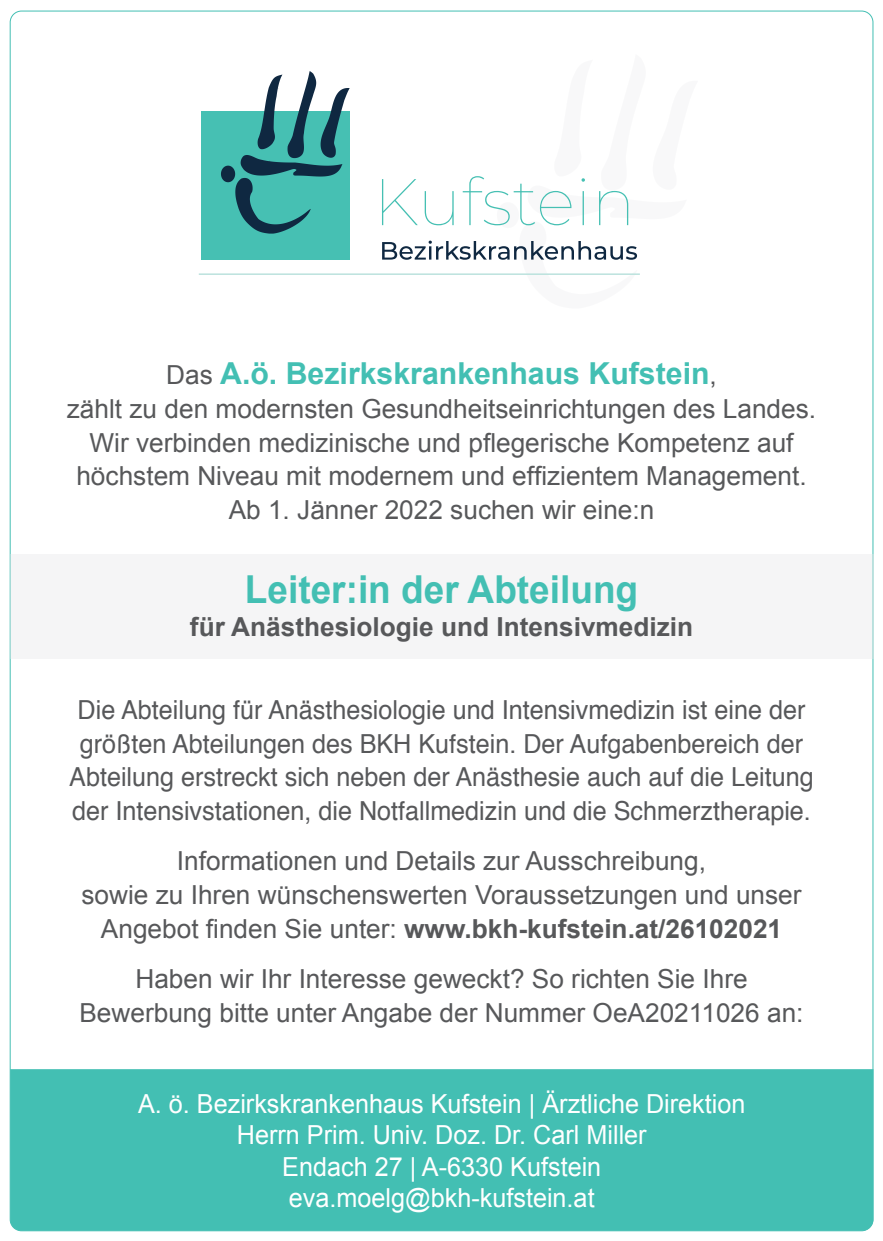
<style>
.page{position:relative;width:883px;height:1241px;background:#fff}
.page>*{position:absolute;margin:0;border:0;box-sizing:border-box;transform-origin:0 0}
.t1{font:700 38.5px "Arial";color:#43bfb3;scale:.96 1}
.t2{font:700 30.1px "Arial";color:#43bfb3}
.t3{font:26.25px/33.6px "Arial";color:#57585a;text-align:center}
.t4{font:26.25px/33.6px "Helvetica";color:#57585a;text-align:center;scale:.96 1}
.t5{font:26.25px "Arial";color:#fff;scale:.96 1}
.t6{font:700 26.25px "Arial";color:#57585a}
.s1{font-weight:400;font-size:26.25px;color:#57585a}
.s2{font-weight:700}
</style>
<div class="page">
<div style="left:10px;top:1069px;width:863px;height:161px;background:#43bfb3"></div>
<svg style="left:382px;top:241px;width:255px;height:19px"></svg>
<svg style="left:382px;top:179px;width:35px;height:46px"></svg>
<svg style="left:424px;top:191px;width:29px;height:34px"></svg>
<svg style="left:462px;top:176px;width:109px;height:49px"></svg>
<svg style="left:581px;top:178px;width:4px;height:47px"></svg>
<svg style="left:599px;top:191px;width:29px;height:34px"></svg>
<div style="left:201px;top:111px;width:148px;height:149px;background:#46c0b3"></div>
<svg style="left:221px;top:71px;width:128px;height:163px"></svg>
<hr style="left:199px;top:273px;width:440px;height:2px;background:#bbe2dd">
<div style="left:10px;top:554px;width:863px;height:104px;background:#f5f5f6"></div>
<p class="t2" style="left:166px;top:354px;width:552px"><span class="s1">Das</span> A.ö. Bezirkskrankenhaus Kufstein<span class="s1">,</span></p>
<p class="t3" style="left:67px;top:392px;width:750px">zählt zu den modernsten Gesundheitseinrichtungen des Landes.<br>Wir verbinden medizinische und pflegerische Kompetenz auf höchstem Niveau mit modernem und effizientem Management.</p>
<p class="t3" style="left:229px;top:493px;width:427px">Ab 1. Jänner 2022 suchen wir eine:n</p>
<p class="t1" style="left:245px;top:563px;width:411px">Leiter:in der Abteilung</p>
<p class="t6" style="left:190px;top:609px;width:504px">für Anästhesiologie und Intensivmedizin</p>
<p class="t4" style="left:69px;top:694px;width:777px">Die Abteilung für Anästhesiologie und Intensivmedizin ist eine der größten Abteilungen des BKH Kufstein. Der Aufgabenbereich der Abteilung erstreckt sich neben der Anästhesie auch auf die Leitung der Intensivstationen, die Notfallmedizin und die Schmerztherapie.</p>
<p class="t3" style="left:81px;top:844px;width:721px">Informationen und Details zur Ausschreibung,<br>sowie zu Ihren wünschenswerten Voraussetzungen und unser<br>Angebot finden Sie unter: <span class="s2">www.bkh-kufstein.at/26102021</span></p>
<p class="t3" style="left:79px;top:962px;width:725px">Haben wir Ihr Interesse geweckt? So richten Sie Ihre<br>Bewerbung bitte unter Angabe der Nummer OeA20211026 an:</p>
<p class="t5" style="left:138px;top:1086px;width:634px">A. ö. Bezirkskrankenhaus Kufstein | Ärztliche Direktion</p>
<p class="t5" style="left:237px;top:1117px;width:428px">Herrn Prim. Univ. Doz. Dr. Carl Miller</p>
<p class="t5" style="left:282px;top:1149px;width:334px">Endach 27 | A-6330 Kufstein</p>
<p class="t5" style="left:289px;top:1180px;width:320px">eva.moelg@bkh-kufstein.at</p>
</div>
